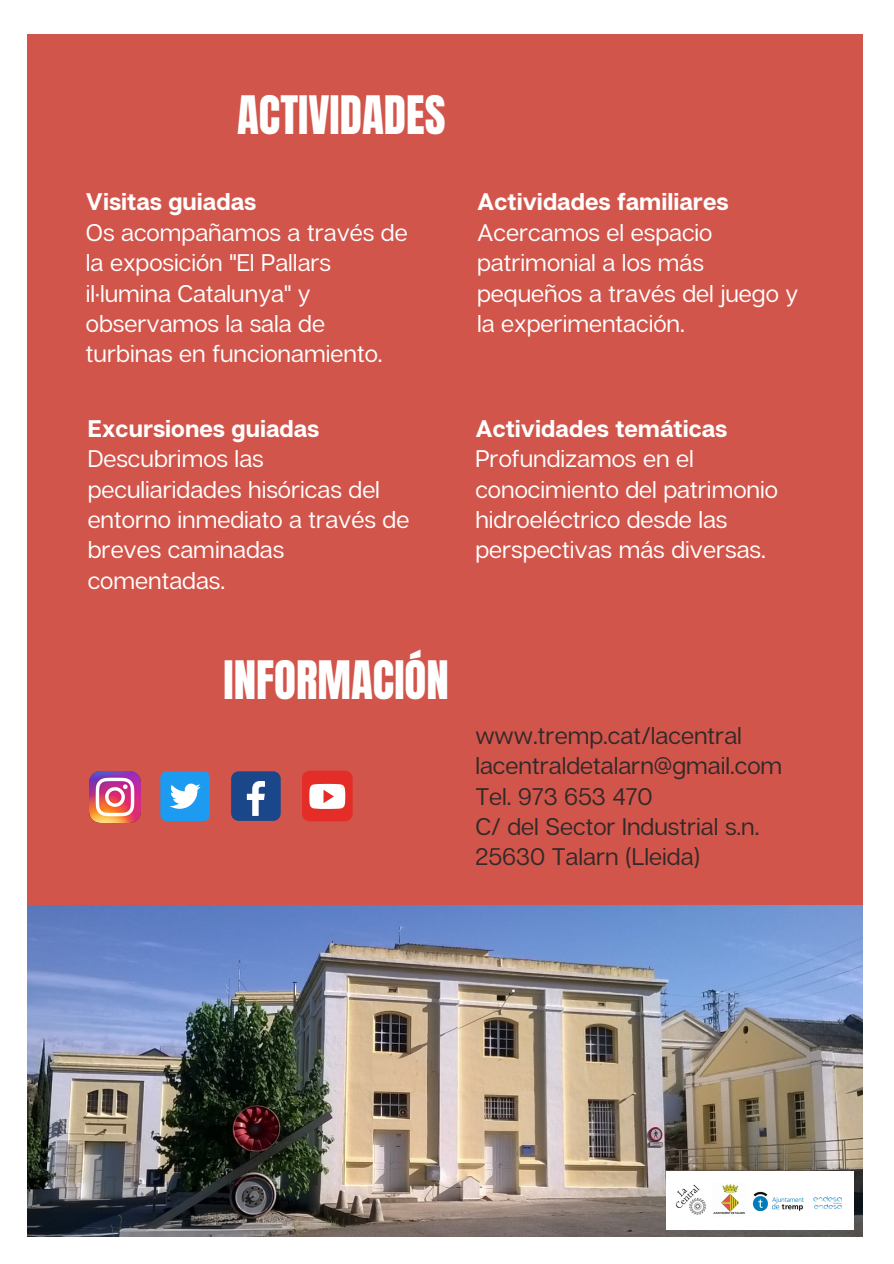
<style>
.page{position:relative;width:894px;height:1264px;background:#fff}
.page>*{position:absolute;margin:0;border:0;box-sizing:border-box;transform-origin:0 0}
.t1{font:45px "Anton";color:#fff}
.t2{font:24px/30.5px "Articulat CF";color:#fff}
.t3{font:24px "Articulat CF";color:#322929}
.t4{font:700 24px "Articulat CF";color:#fff}
</style>
<div class="page">
<div style="left:28px;top:35px;width:834px;height:881px;background:#d2554b"></div>
<img style="left:28px;top:905px;width:834px;height:331px">
<img style="left:89px;top:771px;width:51px;height:51px">
<div style="left:160px;top:771px;width:50px;height:50px;background:#1d9bf0;border-radius:6px"></div>
<svg style="left:170px;top:783px;width:30px;height:25px"></svg>
<div style="left:231px;top:771px;width:49px;height:50px;background:#1a4789;border-radius:8px"></div>
<svg style="left:247px;top:781px;width:18px;height:35px"></svg>
<div style="left:302px;top:770px;width:50px;height:51px;background:#e52d27;border-radius:8px"></div>
<svg style="left:309px;top:784px;width:36px;height:25px"></svg>
<img style="left:666px;top:1171px;width:187px;height:58px">
<p class="t1" style="left:237px;top:83px;width:210px">ACTIVIDADES</p>
<p class="t4" style="left:86px;top:187px;width:172px">Visitas guiadas</p>
<p class="t2" style="left:86px;top:216px;width:323px">Os acompañamos a través de la exposición "El Pallars il·lumina Catalunya" y observamos la sala de turbinas en funcionamiento.</p>
<p class="t4" style="left:88px;top:413px;width:233px">Excursiones guiadas</p>
<p class="t2" style="left:88px;top:443px;width:323px">Descubrimos las peculiaridades hisóricas del entorno inmediato a través de breves caminadas comentadas.</p>
<p class="t1" style="left:223px;top:648px;width:227px">INFORMACIÓN</p>
<p class="t4" style="left:477px;top:187px;width:253px">Actividades familiares</p>
<p class="t2" style="left:477px;top:216px;width:322px">Acercamos el espacio patrimonial a los más pequeños a través del juego y la experimentación.</p>
<p class="t4" style="left:475px;top:413px;width:253px">Actividades temáticas</p>
<p class="t2" style="left:475px;top:443px;width:304px">Profundizamos en el conocimiento del patrimonio hidroeléctrico desde las perspectivas más diversas.</p>
<p class="t3" style="left:475px;top:720px;width:268px">www.tremp.cat/lacentral</p>
<p class="t3" style="left:475px;top:750px;width:308px">lacentraldetalarn@gmail.com</p>
<p class="t3" style="left:475px;top:781px;width:178px">Tel. 973 653 470</p>
<p class="t3" style="left:475px;top:811px;width:285px">C/ del Sector Industrial s.n.</p>
<p class="t3" style="left:475px;top:841px;width:226px">25630 Talarn (Lleida)</p>
</div>
